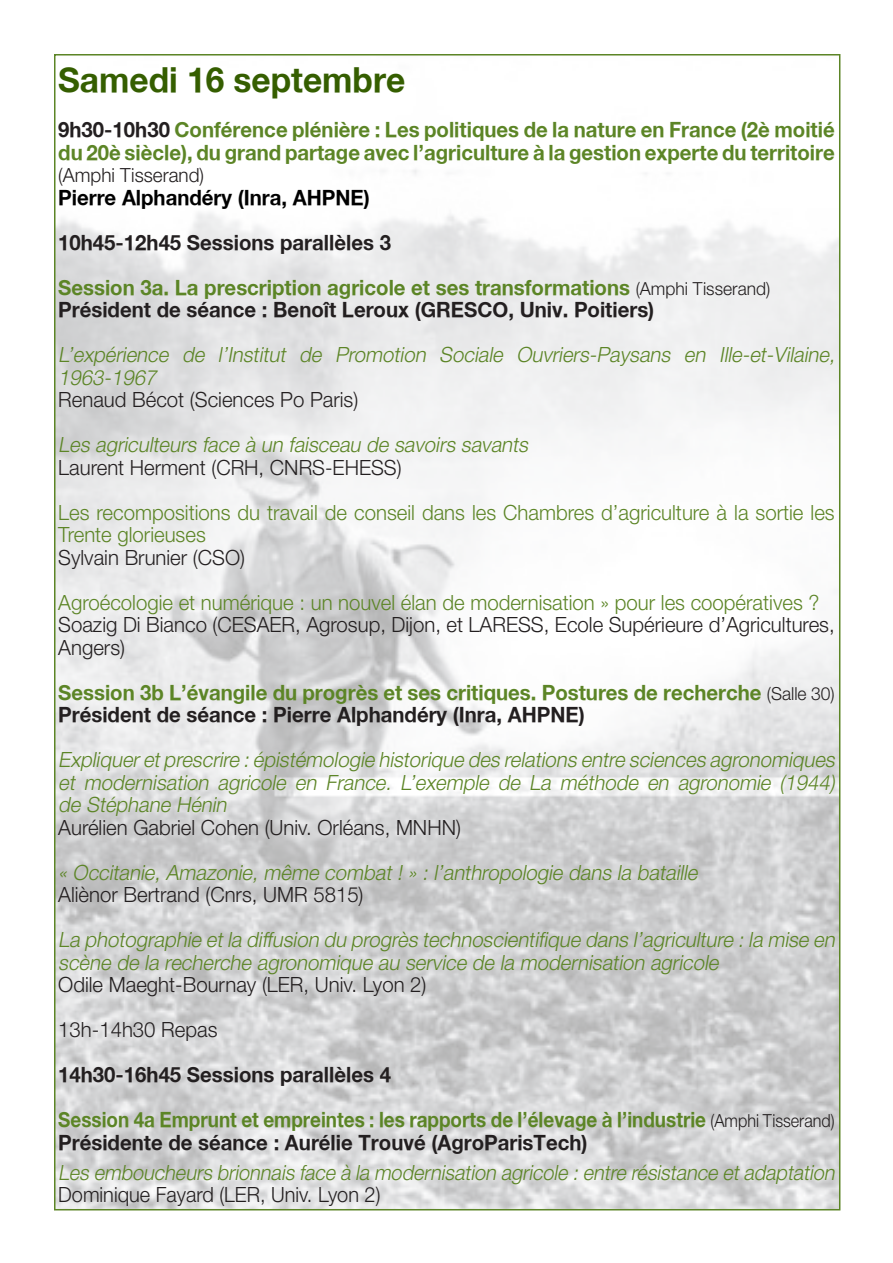
<style>
.page{position:relative;width:893px;height:1263px;background:#fff}
.page>*{position:absolute;margin:0;border:0;box-sizing:border-box;transform-origin:0 0}
.Style_de_paragraphe{font:700 34.5px "Helvetica Neue";color:#355e00}
.Style_de_paragraphe-2{font:italic 300 21px/22.5px "Helvetica Neue LT Std";color:#5c8526}
.Style_de_paragraphe-3{font:700 21px/22.5px "Helvetica Neue";color:#5c8526}
.Style_de_paragraphe-4{font:300 21px/22.5px "Helvetica Neue LT Std";color:#231f20}
.Style_de_paragraphe-5{font:700 21px "Helvetica Neue";color:#231f20}
.Style_de_paragraphe-6{font:300 21px/22.5px "Helvetica Neue LT Std";color:#5c8526}
.Style_de_paragraphe-7{font:700 21px "Helvetica Neue";color:#5c8526;scale:.9 1}
.Style_de_paragraphe-8{font:italic 300 21px "Helvetica Neue LT Std";color:#5c8526;scale:.95 1}
.Style_de_paragraphe-9{font:300 21px "Helvetica Neue LT Std";color:#231f20;scale:.95 1}
.Style_de_paragraphe-10{font:700 21px "Helvetica Neue";color:#000}
.Style_de_paragraphe-11{font:300 19.5px "Helvetica Neue LT Std";color:#231f20}
.s1{color:#231f20}
.s2{font-family:"Helvetica Neue LT Std";font-weight:300;font-size:18px;color:#231f20}
</style>
<div class="page">
<p class="Style_de_paragraphe" style="left:58px;top:59px;width:348px">Samedi 16 septembre</p>
<p class="Style_de_paragraphe-3" style="left:58px;top:118px;width:778px"><span class="s1">9h30-10h30</span> Conférence plénière : Les politiques de la nature en France (2è moitié du 20è siècle), du grand partage avec l’agriculture à la gestion experte du territoire</p>
<p class="Style_de_paragraphe-11" style="left:58px;top:163px;width:147px">(Amphi Tisserand)</p>
<p class="Style_de_paragraphe-10" style="left:58px;top:184px;width:313px">Pierre Alphandéry (Inra, AHPNE)</p>
<p class="Style_de_paragraphe-5" style="left:58px;top:229px;width:334px">10h45-12h45 Sessions parallèles 3</p>
<p class="Style_de_paragraphe-3" style="left:58px;top:276px;width:714px">Session 3a. La prescription agricole et ses transformations <span class="s2">(Amphi Tisserand)</span></p>
<p class="Style_de_paragraphe-5" style="left:58px;top:297px;width:598px">Président de séance : Benoît Leroux (GRESCO, Univ. Poitiers)</p>
<p class="Style_de_paragraphe-2" style="left:58px;top:343px;width:782px">L’expérience de l’Institut de Promotion Sociale Ouvriers-Paysans en Ille-et-Vilaine,<br>1963-1967</p>
<p class="Style_de_paragraphe-4" style="left:58px;top:388px;width:302px">Renaud Bécot (Sciences Po Paris)</p>
<p class="Style_de_paragraphe-2" style="left:58px;top:433px;width:476px">Les agriculteurs face à un faisceau de savoirs savants</p>
<p class="Style_de_paragraphe-4" style="left:58px;top:456px;width:345px">Laurent Herment (CRH, CNRS-EHESS)</p>
<p class="Style_de_paragraphe-6" style="left:58px;top:501px;width:778px">Les recompositions du travail de conseil dans les Chambres d’agriculture à la sortie les<br>Trente glorieuses</p>
<p class="Style_de_paragraphe-4" style="left:58px;top:546px;width:188px">Sylvain Brunier (CSO)</p>
<p class="Style_de_paragraphe-6" style="left:58px;top:591px;width:763px">Agroécologie et numérique : un nouvel élan de modernisation » pour les coopératives ?</p>
<p class="Style_de_paragraphe-4" style="left:58px;top:613px;width:778px">Soazig Di Bianco (CESAER, Agrosup, Dijon, et LARESS, Ecole Supérieure d’Agricultures,<br>Angers)</p>
<p class="Style_de_paragraphe-3" style="left:58px;top:681px;width:778px">Session 3b L’évangile du progrès et ses critiques. Postures de recherche <span class="s2">(Salle 30)</span></p>
<p class="Style_de_paragraphe-5" style="left:58px;top:702px;width:528px">Président de séance : Pierre Alphandéry (Inra, AHPNE)</p>
<p class="Style_de_paragraphe-2" style="left:58px;top:748px;width:782px">Expliqueretprescrire :épistémologie historique des relations entre sciences agronomiques et modernisation agricole en France. L’exemple de La méthode en agronomie (1944) de Stéphane Hénin</p>
<p class="Style_de_paragraphe-4" style="left:58px;top:816px;width:404px">Aurélien Gabriel Cohen (Univ. Orléans, MNHN)</p>
<p class="Style_de_paragraphe-2" style="left:58px;top:861px;width:645px">« Occitanie, Amazonie, même combat ! » : l’anthropologie dans la bataille</p>
<p class="Style_de_paragraphe-4" style="left:58px;top:883px;width:307px">Aliènor Bertrand (Cnrs, UMR 5815)</p>
<p class="Style_de_paragraphe-2" style="left:58px;top:928px;width:782px">La photographie etla diffusion du progrès technoscientifique dans l’agriculture :la mise en scène de la recherche agronomique au service de la modernisation agricole</p>
<p class="Style_de_paragraphe-4" style="left:58px;top:973px;width:370px">Odile Maeght-Bournay (LER, Univ. Lyon 2)</p>
<p class="Style_de_paragraphe-4" style="left:58px;top:1018px;width:161px">13h-14h30 Repas</p>
<p class="Style_de_paragraphe-5" style="left:58px;top:1062px;width:334px">14h30-16h45 Sessions parallèles 4</p>
<p class="Style_de_paragraphe-7" style="left:58px;top:1107px;width:864px">Session 4a Emprunt et empreintes : les rapports de l’élevage à l’industrie <span class="s2">(Amphi Tisserand)</span></p>
<p class="Style_de_paragraphe-5" style="left:58px;top:1129px;width:531px">Présidente de séance : Aurélie Trouvé (AgroParisTech)</p>
<p class="Style_de_paragraphe-8" style="left:58px;top:1160px;width:823px">Les emboucheurs brionnais face à la modernisation agricole :entre résistance etadaptation</p>
<p class="Style_de_paragraphe-9" style="left:58px;top:1182px;width:341px">Dominique Fayard (LER, Univ. Lyon 2)</p>
</div>
